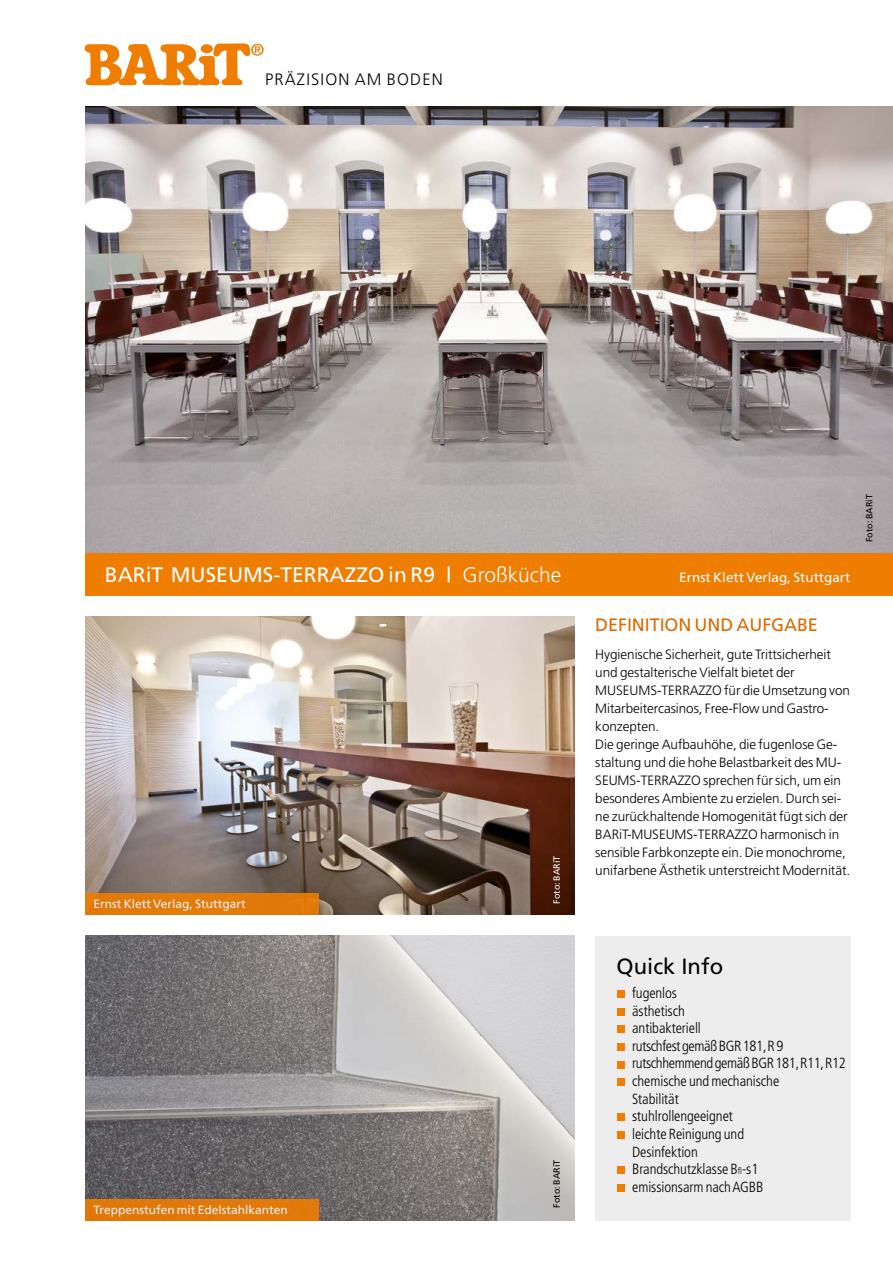
<style>
.page{position:relative;width:893px;height:1263px;background:#fff}
.page>*{position:absolute;margin:0;border:0;box-sizing:border-box;transform-origin:0 0}
.t1{font:22.05px "Frutiger";color:#000}
.t2{font:21px "Frutiger";color:#fff}
.t3{font:18px "Frutiger";letter-spacing:-.005em;color:#dc6a02}
.t4{font:300 16.5px "Frutiger";letter-spacing:.07em;color:#000}
.t5{font:300 condensed 14.7px/17.7px "Frutiger";letter-spacing:-.005em;color:#000}
.t6{font:300 13.5px/18px "Frutiger";letter-spacing:-.005em;color:#000}
.t7{font:13.5px "Frutiger";color:#fff}
.t8{font:12px "Frutiger";color:#fff}
.t9{font:9px "Frutiger";color:#000}
.t10{font:9px "Frutiger";color:#fff}
.s1{font-weight:300}
.s2{font-size:9.15px}
</style>
<div class="page">
<svg style="left:85px;top:43px;width:179px;height:42px"></svg>
<img style="left:85px;top:106px;width:808px;height:447px">
<img style="left:85px;top:617px;width:489px;height:297px">
<div style="left:85px;top:893px;width:234px;height:21px;background:#e37b0a"></div>
<img style="left:85px;top:935px;width:489px;height:285px">
<div style="left:85px;top:1199px;width:234px;height:21px;background:#e07909"></div>
<div style="left:85px;top:553px;width:808px;height:42px;background:#ef7d00"></div>
<div style="left:595px;top:935px;width:255px;height:285px;background:#ededed"></div>
<div style="left:617px;top:990px;width:7px;height:8px;background:#ef7d00"></div>
<div style="left:617px;top:1008px;width:7px;height:7px;background:#ef7d00"></div>
<div style="left:617px;top:1025px;width:7px;height:8px;background:#ef7d00"></div>
<div style="left:617px;top:1043px;width:7px;height:8px;background:#ef7d00"></div>
<div style="left:617px;top:1061px;width:7px;height:7px;background:#ef7d00"></div>
<div style="left:617px;top:1078px;width:7px;height:8px;background:#ef7d00"></div>
<div style="left:617px;top:1113px;width:7px;height:8px;background:#ef7d00"></div>
<div style="left:617px;top:1131px;width:7px;height:8px;background:#ef7d00"></div>
<div style="left:617px;top:1166px;width:7px;height:8px;background:#ef7d00"></div>
<div style="left:617px;top:1184px;width:7px;height:8px;background:#ef7d00"></div>
<p class="t4" style="left:265px;top:70px;width:179px">Präzision am Boden</p>
<h2 class="t2" style="left:105px;top:562px;width:458px">BARiT MUSEUMS-TERRAZZO in R9 | <span class="s1">Großküche</span></h2>
<p class="t7" style="left:679px;top:569px;width:173px">Ernst Klett Verlag, Stuttgart</p>
<h3 class="t3" style="left:595px;top:614px;width:201px">Definition u nd Aufgabe</h3>
<p class="t6" style="left:595px;top:645px;width:256px">Hygienische Sicherheit, gute Trittsicherheit und gestalterische Vielfalt bietet der MUSEUMS-TERRAZZO für die Umsetzung von Mitarbeitercasinos, Free-Flow und Gastro&shy;konzepten.<br>Die geringe Aufbauhöhe, die fugenlose Ge&shy;staltung und die hohe Belastbarkeit des MU-SEUMS-TERRAZZO sprechen für sich, um ein besonderes Ambiente zu erzielen. Durch sei&shy;ne zurückhaltende Homogenität fügt sich der BARiT-MUSEUMS-TERRAZZO harmonisch in sensible Farbkonzepte ein. Die monochrome, unifarbene Ästhetik unterstreicht Modernität.</p>
<p class="t10" style="left:551px;top:904px;width:50px;rotate:-90deg">Foto: BARiT</p>
<p class="t8" style="left:94px;top:896px;width:154px">Ernst Klett Verlag, Stuttgart</p>
<p class="t9" style="left:864px;top:542px;width:50px;rotate:-90deg">Foto: BARiT</p>
<p class="t8" style="left:94px;top:1202px;width:196px">Treppenstufen mit Edelstahlkanten</p>
<p class="t9" style="left:551px;top:1208px;width:50px;rotate:-90deg">Foto: BARiT</p>
<h1 class="t1" style="left:617px;top:953px;width:108px">Quick I nfo</h1>
<p class="t5" style="left:632px;top:984px;width:215px">fugenlos<br>ästhetisch<br>antibakteriell<br>rutschfest gemäß BGR 181, R 9 rutschhemmend gemäß BGR 181, R11, R12 chemische und mechanische<br>Stabilität<br>stuhlrollengeeignet<br>leichte Reinigung und<br>Desinfektion<br>Brandschutzklasse B<span class="s2">fl</span>-s1<br>emissionsarm nach AGBB</p>
</div>
